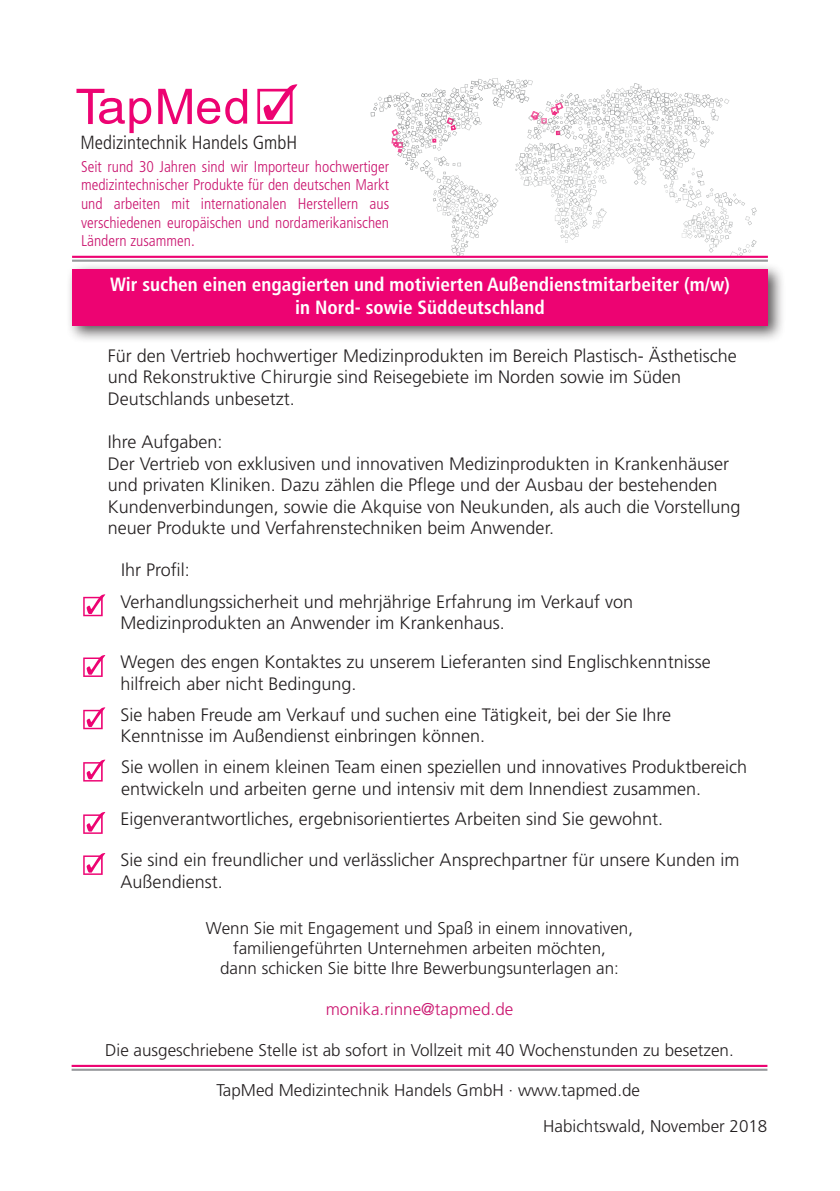
<style>
.page{position:relative;width:840px;height:1191px;background:#fff}
.page>*{position:absolute;margin:0;border:0;box-sizing:border-box;transform-origin:0 0}
.t1{font:700 condensed 19.2px/23px "Frutiger LT Std";color:#fff;text-align:center}
.t2{font:300 condensed 19px "Frutiger LT Std";color:#231f20}
.t3{font:300 18px/21.6px "Frutiger LT Std";color:#231f20}
.t4{font:300 17px/20.4px "Frutiger LT Std";color:#231f20;text-align:center}
.t5{font:300 17px "Frutiger LT Std";color:#ca156f}
.t6{font:300 condensed 15.6px/18.6px "Frutiger LT Std";color:#ca156f;text-align:justify}
</style>
<div class="page">
<svg style="left:370px;top:78px;width:386px;height:178px"></svg>
<hr style="left:72px;top:260px;width:695px;height:2px;background:#97999c">
<hr style="left:72px;top:256px;width:695px;height:2px;background:#ed0372">
<svg style="left:158px;top:89px;width:89px;height:36px"></svg>
<svg style="left:257px;top:84px;width:40px;height:40px"></svg>
<svg style="left:76px;top:89px;width:75px;height:44px"></svg>
<div style="left:65px;top:262px;width:720px;height:82px;background:#231f20;opacity:.75"></div>
<div style="left:72px;top:269px;width:695px;height:56px;background:#ed0372"></div>
<hr style="left:72px;top:1068px;width:695px;height:2px;background:#97999c">
<hr style="left:72px;top:1064px;width:695px;height:3px;background:#ed0372">
<svg style="left:83px;top:594px;width:22px;height:22px"></svg>
<svg style="left:83px;top:759px;width:22px;height:22px"></svg>
<svg style="left:83px;top:707px;width:22px;height:22px"></svg>
<svg style="left:83px;top:655px;width:22px;height:22px"></svg>
<svg style="left:83px;top:812px;width:22px;height:22px"></svg>
<svg style="left:83px;top:853px;width:22px;height:22px"></svg>
<p class="t2" style="left:80px;top:131px;width:218px">Medizintechnik Handels GmbH</p>
<p class="t6" style="left:81px;top:157px;width:309px">Seit rund 30 Jahren sind wir Importeur hochwertiger medizintechnischer Produkte für den deutschen Markt und arbeiten mit internationalen Herstellern aus verschiedenen europäischen und nordamerikanischen Ländern zusammen.</p>
<p class="t1" style="left:110px;top:273px;width:621px">Wir suchen einen engagierten und motivierten Außendienstmitarbeiter (m/w) in Nord- sowie Süddeutschland</p>
<p class="t3" style="left:108px;top:345px;width:630px">Für den Vertrieb hochwertiger Medizinprodukten im Bereich Plastisch- Ästhetische und Rekonstruktive Chirurgie sind Reisegebiete im Norden sowie im Süden<br>Deutschlands unbesetzt.</p>
<p class="t3" style="left:108px;top:431px;width:634px">Ihre Aufgaben:<br>Der Vertrieb von exklusiven und innovativen Medizinprodukten in Krankenhäuser und privaten Kliniken. Dazu zählen die Pflege und der Ausbau der bestehenden Kundenverbindungen, sowie die Akquise von Neukunden, als auch die Vorstellung neuer Produkte und Verfahrenstechniken beim Anwender.</p>
<p class="t3" style="left:121px;top:559px;width:70px">Ihr Profil:</p>
<p class="t3" style="left:120px;top:591px;width:514px">Verhandlungssicherheit und mehrjährige Erfahrung im Verkauf von<br>Medizinprodukten an Anwender im Krankenhaus.</p>
<p class="t3" style="left:120px;top:651px;width:591px">Wegen des engen Kontaktes zu unserem Lieferanten sind Englischkenntnisse hilfreich aber nicht Bedingung.</p>
<p class="t3" style="left:120px;top:704px;width:551px">Sie haben Freude am Verkauf und suchen eine Tätigkeit, bei der Sie Ihre<br>Kenntnisse im Außendienst einbringen können.</p>
<p class="t3" style="left:121px;top:756px;width:627px">Sie wollen in einem kleinen Team einen speziellen und innovatives Produktbereich entwickeln und arbeiten gerne und intensiv mit dem Innendiest zusammen.</p>
<p class="t3" style="left:120px;top:808px;width:544px">Eigenverantwortliches, ergebnisorientiertes Arbeiten sind Sie gewohnt.</p>
<p class="t3" style="left:120px;top:849px;width:620px">Sie sind ein freundlicher und verlässlicher Ansprechpartner für unsere Kunden im<br>Außendienst.</p>
<p class="t4" style="left:206px;top:917px;width:428px">Wenn Sie mit Engagement und Spaß in einem innovativen, familiengeführten Unternehmen arbeiten möchten,<br>dann schicken Sie bitte Ihre Bewerbungsunterlagen an:</p>
<p class="t5" style="left:325px;top:999px;width:189px">monika.rinne@tapmed.de</p>
<p class="t4" style="left:105px;top:1040px;width:629px">Die ausgeschriebene Stelle ist ab sofort in Vollzeit mit 40 Wochenstunden zu besetzen.</p>
<p class="t4" style="left:543px;top:1072px;width:225px;line-height:35.6px;text-align:left;text-indent:-327px">TapMed Medizintechnik Handels GmbH · www.tapmed.de<br>Habichtswald, November 2018</p>
</div>
